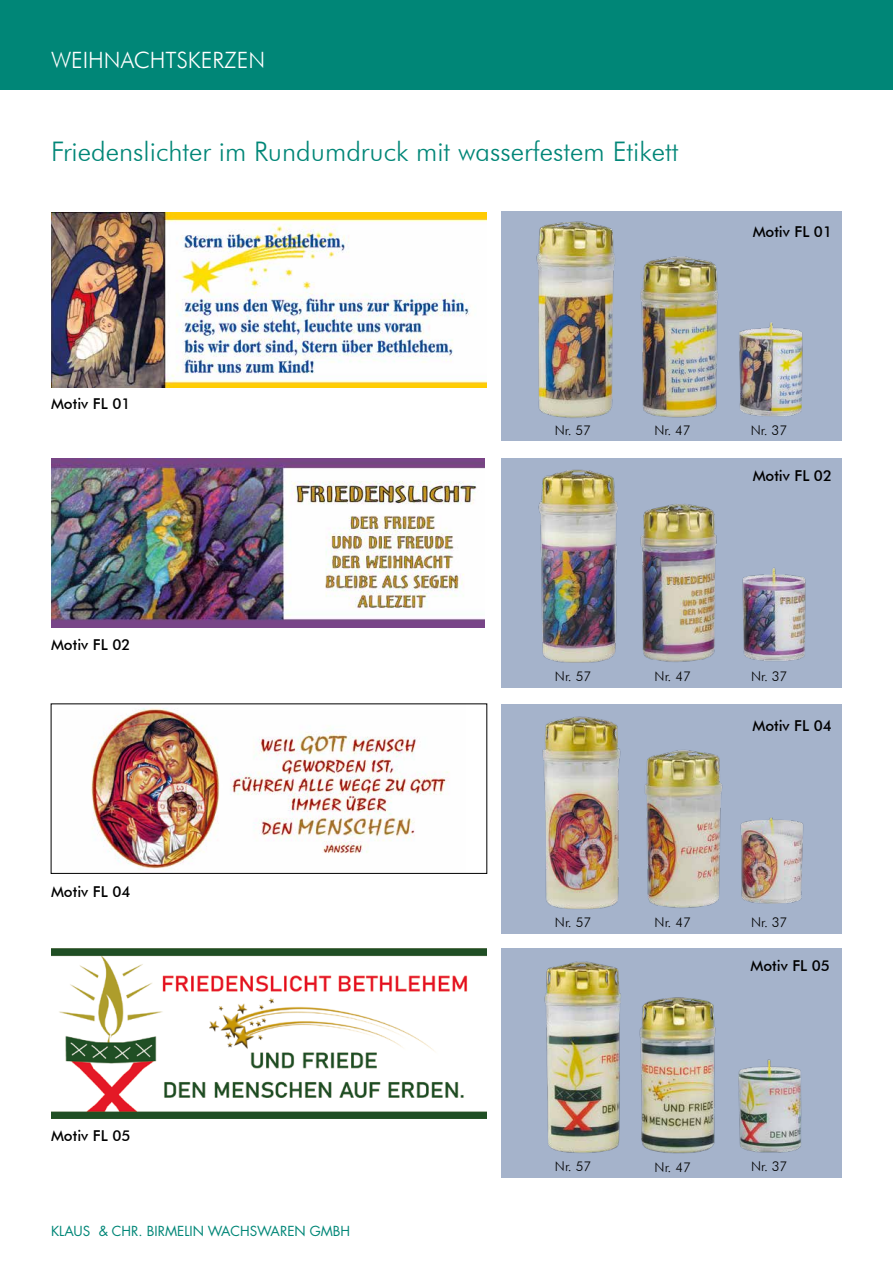
<style>
.page{position:relative;width:893px;height:1263px;background:#fff}
.page>*{position:absolute;margin:0;border:0;box-sizing:border-box;transform-origin:0 0}
.t1{font:300 27px "Futura BT";color:#008677}
.t2{font:300 22.5px "Futura BT";color:#fff}
.t3{font:500 15px "Futura BT";color:#000}
.t4{font:300 13.5px "Futura BT";color:#000}
.t5{font:13.5px "Futura LT Pro";color:#008677}
</style>
<div class="page">
<div style="left:0;top:0;width:893px;height:89px;background:#008677"></div>
<img style="left:51px;top:212px;width:435px;height:175px">
<img style="left:51px;top:458px;width:434px;height:169px">
<img style="left:51px;top:948px;width:435px;height:170px">
<img style="left:91px;top:708px;width:358px;height:162px">
<div style="left:501px;top:212px;width:341px;height:229px;background:#a5b3cb"></div>
<img style="left:513px;top:211px;width:317px;height:207px">
<div style="left:501px;top:458px;width:341px;height:230px;background:#a5b3cb"></div>
<img style="left:538px;top:469px;width:268px;height:194px">
<div style="left:501px;top:704px;width:341px;height:229px;background:#a5b3cb"></div>
<img style="left:542px;top:716px;width:262px;height:193px">
<div style="left:501px;top:948px;width:341px;height:230px;background:#a5b3cb"></div>
<img style="left:544px;top:961px;width:258px;height:193px">
<h2 class="t2" style="left:51px;top:46px;width:216px">WEIHNACHTSKERZEN</h2>
<h1 class="t1" style="left:51px;top:135px;width:629px">Friedenslichter im Rundumdruck mit wasserfestem Etikett</h1>
<p class="t3" style="left:51px;top:394px;width:81px">Motiv FL 01</p>
<p class="t3" style="left:753px;top:222px;width:81px">Motiv FL 01</p>
<p class="t4" style="left:555px;top:421px;width:38px">Nr. 57</p>
<p class="t4" style="left:654px;top:422px;width:38px">Nr. 47</p>
<p class="t4" style="left:751px;top:421px;width:38px">Nr. 37</p>
<p class="t3" style="left:51px;top:635px;width:81px">Motiv FL 02</p>
<p class="t3" style="left:51px;top:883px;width:81px">Motiv FL 04</p>
<p class="t3" style="left:51px;top:1126px;width:81px">Motiv FL 05</p>
<p class="t5" style="left:51px;top:1222px;width:301px">KLAUS &amp; CHR. BIRMELIN WACHSWAREN GMBH</p>
<p class="t3" style="left:753px;top:467px;width:81px">Motiv FL 02</p>
<p class="t4" style="left:555px;top:668px;width:38px">Nr. 57</p>
<p class="t4" style="left:655px;top:668px;width:38px">Nr. 47</p>
<p class="t4" style="left:751px;top:668px;width:38px">Nr. 37</p>
<p class="t3" style="left:752px;top:717px;width:81px">Motiv FL 04</p>
<p class="t4" style="left:555px;top:914px;width:38px">Nr. 57</p>
<p class="t4" style="left:655px;top:914px;width:38px">Nr. 47</p>
<p class="t4" style="left:751px;top:914px;width:38px">Nr. 37</p>
<p class="t3" style="left:750px;top:957px;width:81px">Motiv FL 05</p>
<p class="t4" style="left:555px;top:1158px;width:38px">Nr. 57</p>
<p class="t4" style="left:655px;top:1158px;width:38px">Nr. 47</p>
<p class="t4" style="left:751px;top:1158px;width:38px">Nr. 37</p>
</div>
